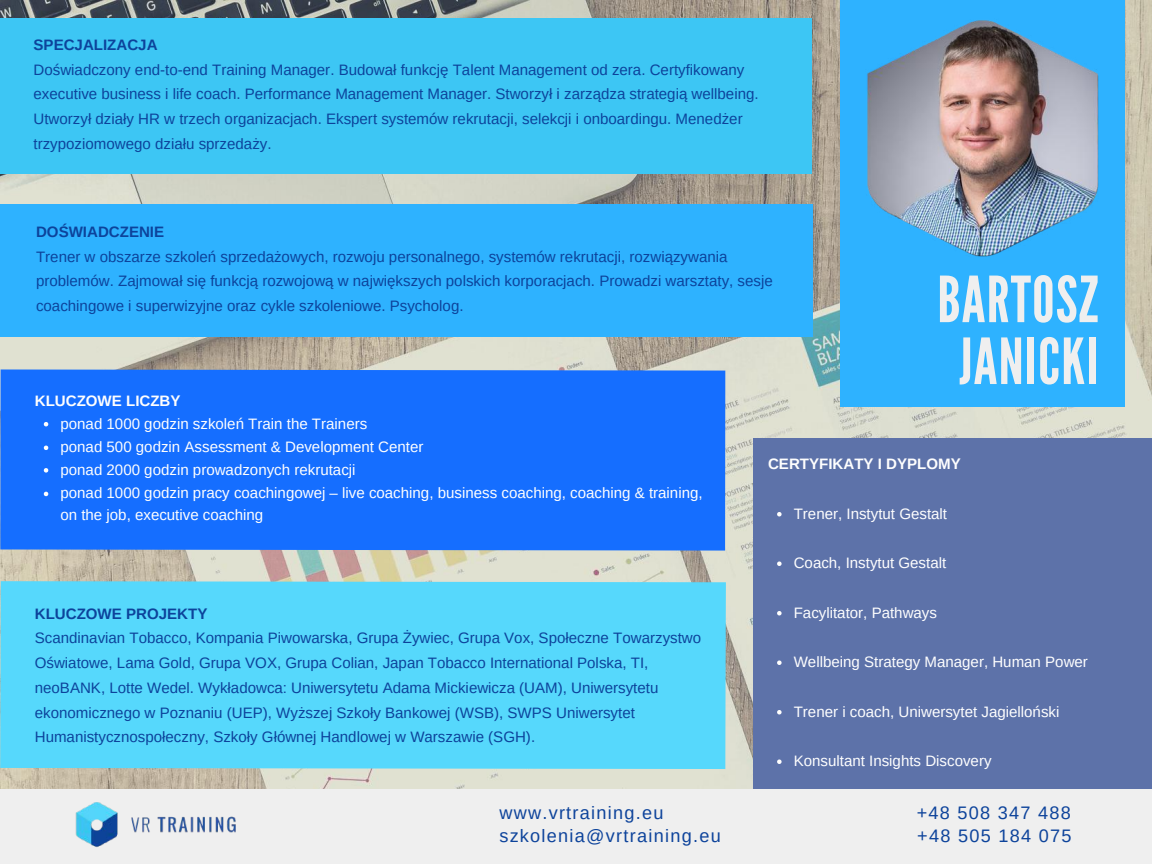
<style>
.page{position:relative;width:1152px;height:864px;background:#fff}
.page>*{position:absolute;margin:0;border:0;box-sizing:border-box;transform-origin:0 0}
.t1{font:63.45px/61.8px "League Gothic";letter-spacing:.02em;color:#efefef;text-align:center}
.t2{font:18.15px "Arimo";letter-spacing:.07em;color:#0d439b}
.t3{font:15.15px/24.8px "Arimo";color:#0d439b}
.t4{font:15.15px/23.2px "Arimo";color:#fefefe}
.t5{font:700 15.15px "Arimo";color:#0d439b}
.t6{font:700 15.15px "Arimo";color:#fefefe}
</style>
<div class="page">
<img style="left:0;top:0;width:1152px;height:789px">
<div style="left:0;top:19px;width:811px;height:154px;background:#3dc6f4"></div>
<div style="left:0;top:204px;width:812px;height:132px;background:#2eb2ff"></div>
<div style="left:0;top:369px;width:726px;height:182px;background:#156eff"></div>
<div style="left:0;top:581px;width:726px;height:188px;background:#56d8fc"></div>
<div style="left:753px;top:439px;width:399px;height:352px;background:#5d72a9"></div>
<svg style="left:777px;top:512px;width:5px;height:4px"></svg>
<svg style="left:777px;top:561px;width:5px;height:5px"></svg>
<svg style="left:777px;top:611px;width:5px;height:4px"></svg>
<svg style="left:777px;top:660px;width:5px;height:5px"></svg>
<svg style="left:777px;top:710px;width:5px;height:4px"></svg>
<svg style="left:777px;top:759px;width:5px;height:5px"></svg>
<div style="left:0;top:789px;width:1152px;height:75px;background:#efefef"></div>
<img style="left:60px;top:727px;width:194px;height:120px">
<div style="left:841px;top:0;width:283px;height:406px;background:#2eb2ff"></div>
<img style="left:867px;top:20px;width:232px;height:237px">
<svg style="left:44px;top:422px;width:4px;height:4px"></svg>
<svg style="left:44px;top:446px;width:4px;height:4px"></svg>
<svg style="left:44px;top:468px;width:4px;height:5px"></svg>
<svg style="left:44px;top:492px;width:4px;height:4px"></svg>
<p class="t5" style="left:34px;top:36px;width:126px">SPECJALIZACJA</p>
<p class="t3" style="left:34px;top:57px;width:727px">Doświadczony end-to-end Training Manager. Budował funkcję Talent Management od zera. Certyfikowany executive business i life coach. Performance Management Manager. Stworzył i zarządza strategią wellbeing.<br>Utworzył działy HR w trzech organizacjach. Ekspert systemów rekrutacji, selekcji i onboardingu. Menedżer trzypoziomowego działu sprzedaży.</p>
<p class="t5" style="left:36px;top:223px;width:130px">DOŚWIADCZENIE</p>
<p class="t3" style="left:36px;top:244px;width:738px">Trener w obszarze szkoleń sprzedażowych, rozwoju personalnego, systemów rekrutacji, rozwiązywania problemów. Zajmował się funkcją rozwojową w największych polskich korporacjach. Prowadzi warsztaty, sesje coachingowe i superwizyjne oraz cykle szkoleniowe. Psycholog.</p>
<p class="t6" style="left:35px;top:392px;width:147px">KLUCZOWE LICZBY</p>
<h1 class="t1" style="left:937px;top:270px;width:162px">BARTOSZ<br>JANICKI</h1>
<p class="t4" style="left:60px;top:412px;width:644px">ponad 1000 godzin szkoleń Train the Trainers<br>ponad 500 godzin Assessment &amp; Development Center<br>ponad 2000 godzin prowadzonych rekrutacji<br>ponad 1000 godzin pracy coachingowej – live coaching, business coaching, coaching &amp; training,</p>
<p class="t4" style="left:60px;top:503px;width:204px">on the job, executive coaching</p>
<p class="t5" style="left:35px;top:605px;width:174px">KLUCZOWE PROJEKTY</p>
<p class="t3" style="left:35px;top:626px;width:668px">Scandinavian Tobacco, Kompania Piwowarska, Grupa Żywiec, Grupa Vox, Społeczne Towarzystwo Oświatowe, Lama Gold, Grupa VOX, Grupa Colian, Japan Tobacco International Polska, TI, neoBANK, Lotte Wedel. Wykładowca: Uniwersytetu Adama Mickiewicza (UAM), Uniwersytetu ekonomicznego w Poznaniu (UEP), Wyższej Szkoły Bankowej (WSB), SWPS Uniwersytet Humanistycznospołeczny, Szkoły Głównej Handlowej w Warszawie (SGH).</p>
<p class="t6" style="left:768px;top:456px;width:194px">CERTYFIKATY I DYPLOMY</p>
<p class="t4" style="left:794px;top:502px;width:155px">Trener, Instytut Gestalt</p>
<p class="t4" style="left:794px;top:551px;width:154px">Coach, Instytut Gestalt</p>
<p class="t4" style="left:794px;top:601px;width:145px">Facylitator, Pathways</p>
<p class="t4" style="left:794px;top:650px;width:296px">Wellbeing Strategy Manager, Human Power</p>
<p class="t4" style="left:794px;top:700px;width:267px">Trener i coach, Uniwersytet Jagielloński</p>
<p class="t4" style="left:794px;top:749px;width:199px">Konsultant Insights Discovery</p>
<p class="t2" style="left:499px;top:802px;width:166px">www.vrtraining.eu</p>
<p class="t2" style="left:917px;top:802px;width:156px">+48 508 347 488</p>
<p class="t2" style="left:499px;top:826px;width:223px">szkolenia@vrtraining.eu</p>
<p class="t2" style="left:917px;top:826px;width:156px">+48 505 184 075</p>
</div>
